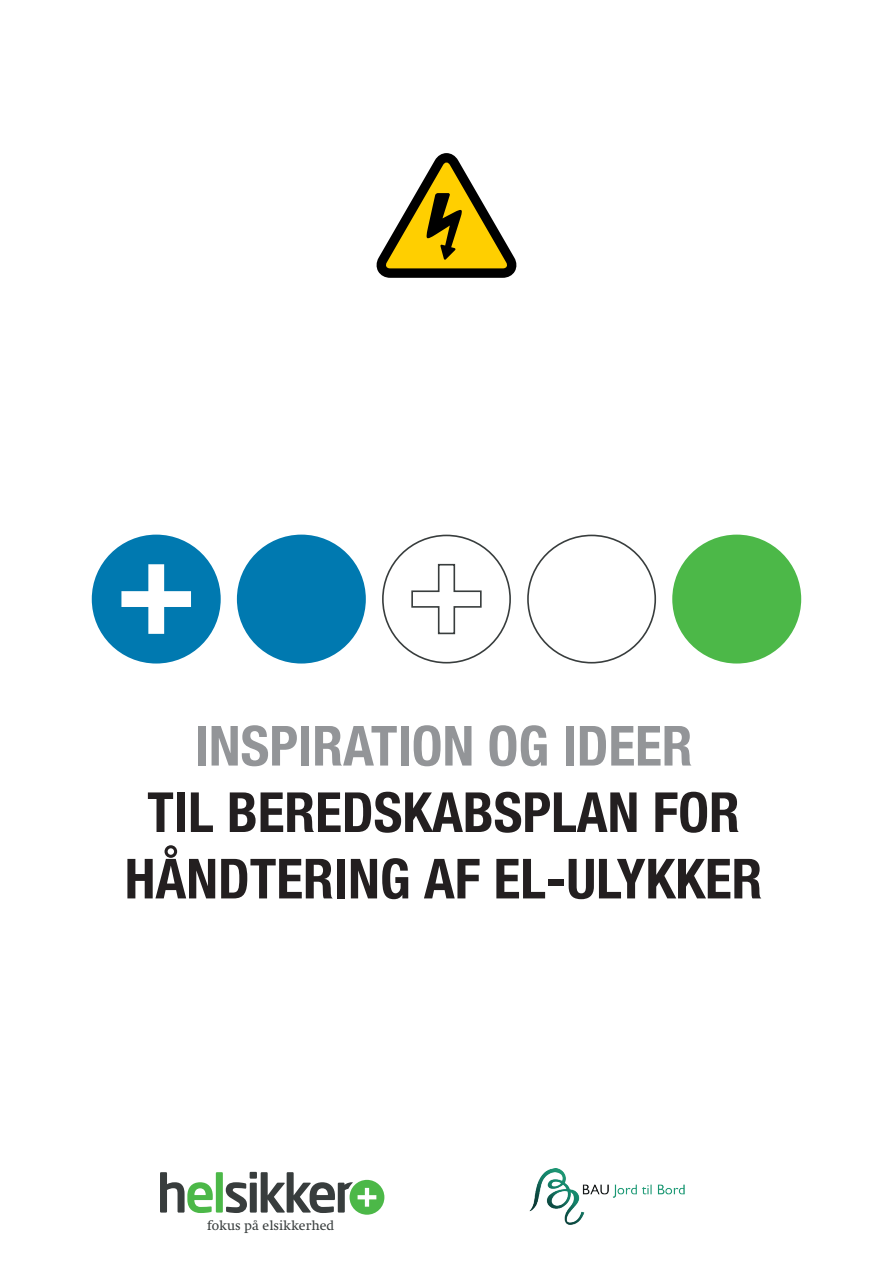
<style>
.page{position:relative;width:893px;height:1263px;background:#fff}
.page>*{position:absolute;margin:0;border:0;box-sizing:border-box;transform-origin:0 0}
.Hovedtitel{font:700 condensed 55.35px/66.4px "Helvetica Neue LT Std";color:#231f20;text-align:center}
.Hovedtitel-2{font:700 condensed 55.35px "Helvetica Neue LT Std";color:#939598}
.t1{font:500 53.1px "Neo Sans Std";letter-spacing:-.06em;color:#383d3d}
.t2{font:13.35px "Swift";color:#383d3d}
.s1{color:#4cb848}
</style>
<div class="page">
<svg style="left:350px;top:1180px;width:34px;height:35px"></svg>
<img style="left:529px;top:1169px;width:156px;height:55px">
<div style="left:237px;top:535px;width:129px;height:128px;background:#0079b0;border-radius:50%"></div>
<svg style="left:92px;top:535px;width:129px;height:128px"></svg>
<svg style="left:382px;top:535px;width:129px;height:128px"></svg>
<div style="left:672px;top:535px;width:129px;height:128px;background:#4cb848;border-radius:50%"></div>
<svg style="left:377px;top:153px;width:139px;height:125px"></svg>
<p class="Hovedtitel-2" style="left:194px;top:712px;width:499px">INSPIRATION OG IDEER</p>
<p class="Hovedtitel" style="left:125px;top:778px;width:639px">TIL BEREDSKABSPLAN FOR<br>HÅNDTERING AF EL-ULYKKER</p>
<p class="t1" style="left:157px;top:1159px;width:199px">h<span class="s1">el</span>sikker</p>
<p class="t2" style="left:207px;top:1218px;width:129px">fokus på elsikkerhed</p>
</div>
